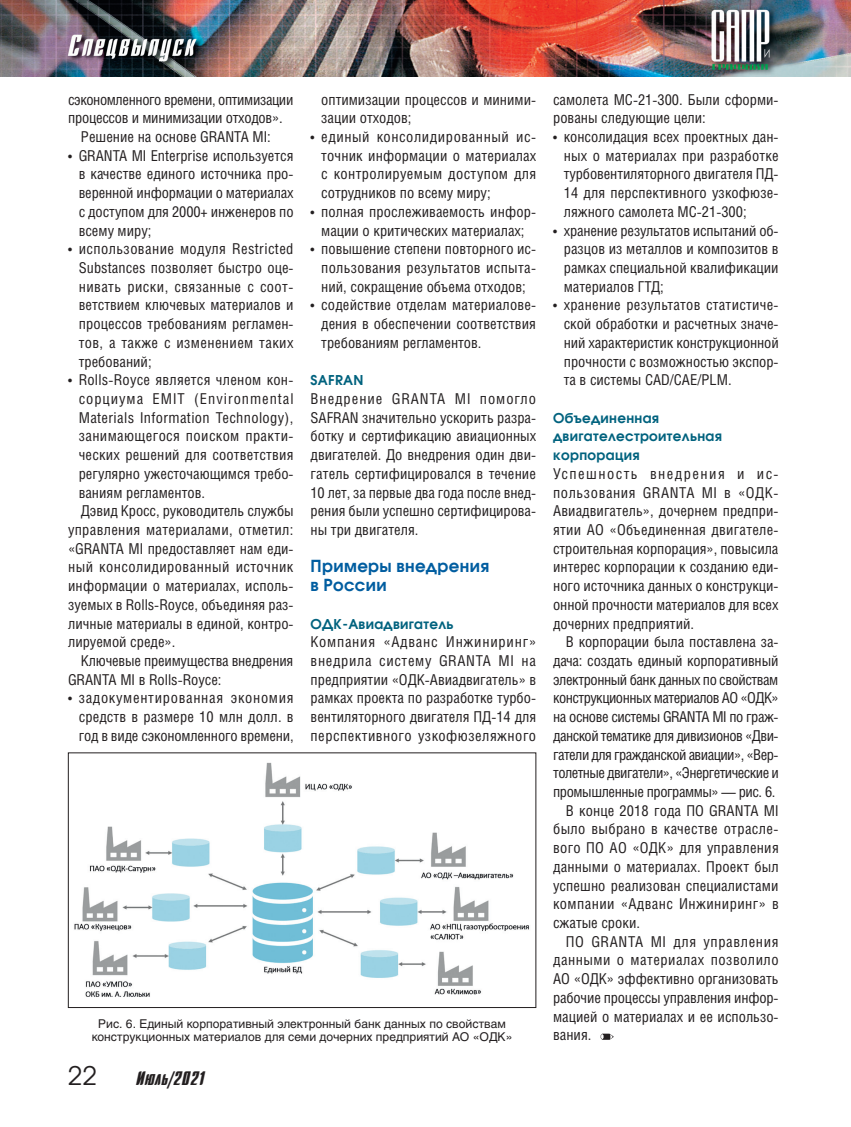
<style>
.page{position:relative;width:851px;height:1127px;background:#fff}
.page>*{position:absolute;margin:0;border:0;box-sizing:border-box;transform-origin:0 0}
.t1{font:25.5px "Avant Garde C";color:#231f20}
.t2{font:19.5px "Dagger C";letter-spacing:.025em;color:#231f20}
.Subhead_2{font:700 16.5px/18.8px "Avant Garde C";letter-spacing:.025em;color:#005da0}
.Body_bullet{font:15px/18.8px "Helios Cond";color:#231f20;text-align:justify}
.Body_text{font:15px/18.8px "Helios Cond";letter-spacing:-.01em;color:#231f20;text-align:justify}
.Body_undent{font:15px/18.8px "Helios Cond";color:#231f20;text-align:justify}
.Subhead_3{font:700 13.5px/18.8px "Avant Garde C";letter-spacing:.025em;color:#00627e}
.t3{font:12px/13px "Helios";color:#231f20;text-align:center}
</style>
<div class="page">
<img style="left:0;top:0;width:850px;height:77px">
<svg style="left:600px;top:1033px;width:13px;height:7px"></svg>
<img style="left:74px;top:762px;width:455px;height:235px">
<div style="left:68px;top:752px;width:468px;height:256px;border:1px solid #231f20"></div>
<p class="Body_text" style="left:68px;top:90px;width:227px">сэкономленного времени, оптимизации процессов и минимизации отходов».</p>
<p class="Body_text" style="left:81px;top:127px;width:191px">Решение на основе GRANTA MI:</p>
<p class="Body_bullet" style="left:79px;top:146px;width:216px;text-indent:-11px">• GRANTA MI Enterprise используется в качестве единого источника про&shy;веренной информации о материалах с доступом для 2000+ инженеров по всему миру;</p>
<p class="Body_bullet" style="left:79px;top:239px;width:216px;text-indent:-11px">• использование модуля Restricted Substances позволяет быстро оце&shy;нивать риски, связанные с соот&shy;ветствием ключевых материалов и процессов требованиям регламен&shy;тов, а также с изменением таких требований;</p>
<p class="Body_bullet" style="left:79px;top:370px;width:216px;text-indent:-11px">• Rolls-Royce является членом кон&shy;сорциума EMIT (Environmental Materials Information Technology), занимающегося поиском практи&shy;ческих решений для соответствия регулярно ужесточающимся требо&shy;ваниям регламентов.</p>
<p class="Body_text" style="left:68px;top:501px;width:227px;text-indent:13px">Дэвид Кросс, руководитель службы управления материалами, отметил: «GRANTA MI предоставляет нам еди&shy;ный консолидированный источник информации о материалах, исполь&shy;зуемых в Rolls-Royce, объединяя раз&shy;личные материалы в единой, контро&shy;лируемой среде».</p>
<p class="Body_text" style="left:68px;top:651px;width:227px;text-indent:13px">Ключевые преимущества внедрения<br>GRANTA MI в Rolls-Royce:</p>
<p class="Body_bullet" style="left:79px;top:688px;width:216px;text-indent:-11px">• задокументированная экономия средств в размере 10 млн долл. в год в виде сэкономленного времени,</p>
<p class="Body_bullet" style="left:321px;top:90px;width:216px">оптимизации процессов и миними&shy;зации отходов;</p>
<p class="Body_bullet" style="left:321px;top:127px;width:216px;text-indent:-11px">• единый консолидированный ис&shy;точник информации о материалах с контролируемым доступом для сотрудников по всему миру;</p>
<p class="Body_bullet" style="left:310px;top:202px;width:227px;text-align:center">• полная прослеживаемость инфор&shy;мации о критических материалах;</p>
<p class="Body_bullet" style="left:321px;top:239px;width:216px;text-indent:-11px">• повышение степени повторного ис&shy;пользования результатов испыта&shy;ний, сокращение объема отходов;</p>
<p class="Body_bullet" style="left:321px;top:295px;width:216px;text-indent:-11px">• содействие отделам материалове&shy;дения в обеспечении соответствия требованиям регламентов.</p>
<p class="Subhead_3" style="left:310px;top:371px;width:54px">SAFRAN</p>
<p class="Body_undent" style="left:310px;top:389px;width:227px">Внедрение GRANTA MI помогло SAFRAN значительно ускорить разра&shy;ботку и сертификацию авиационных двигателей. До внедрения один дви&shy;гатель сертифицировался в течение 10 лет, за первые два года после внед&shy;рения были успешно сертифицирова&shy;ны три двигателя.</p>
<p class="Subhead_2" style="left:310px;top:557px;width:180px">Примеры внедрения в России</p>
<p class="Subhead_3" style="left:310px;top:614px;width:144px">ОДК-Авиадвигатель</p>
<p class="Body_undent" style="left:310px;top:632px;width:227px">Компания «Адванс Инжиниринг» внедрила систему GRANTA MI на предприятии «ОДК-Авиадвигатель» в рамках проекта по разработке турбо&shy;вентиляторного двигателя ПД-14 для перспективного узкофюзеляжного</p>
<p class="t3" style="left:92px;top:1017px;width:422px">Рис. 6. Единый корпоративный электронный банк данных по свойствам конструкционных материалов для семи дочерних предприятий АО «ОДК»</p>
<h1 class="t1" style="left:68px;top:1060px;width:30px">22</h1>
<h2 class="t2" style="left:136px;top:1068px;width:70px">Июль/2021</h2>
<p class="Body_undent" style="left:553px;top:90px;width:227px">самолета МС-21-300. Были сформи&shy;рованы следующие цели:</p>
<p class="Body_bullet" style="left:563px;top:127px;width:216px;text-indent:-11px">• консолидация всех проектных дан&shy;ных о материалах при разработке турбовентиляторного двигателя ПД-14 для перспективного узкофюзе&shy;ляжного самолета МС-21-300;</p>
<p class="Body_bullet" style="left:563px;top:221px;width:216px;text-indent:-11px">• хранение результатов испытаний об&shy;разцов из металлов и композитов в рамках специальной квалификации материалов ГТД;</p>
<p class="Body_bullet" style="left:563px;top:295px;width:216px;text-indent:-11px">• хранение результатов статистиче&shy;ской обработки и расчетных значе&shy;ний характеристик конструкционной прочности с возможностью экспор&shy;та в системы CAD/CAE/PLM.</p>
<p class="Subhead_3" style="left:553px;top:408px;width:170px">Объединенная двигателестроительная корпорация</p>
<p class="Body_undent" style="left:553px;top:464px;width:227px">Успешность внедрения и ис&shy;пользования GRANTA MI в «ОДК-Авиадвигатель», дочернем предпри&shy;ятии АО «Объединенная двигателе&shy;строительная корпорация», повысила интерес корпорации к созданию еди&shy;ного источника данных о конструкци&shy;онной прочности материалов для всех дочерних предприятий.</p>
<p class="Body_text" style="left:553px;top:632px;width:227px;text-indent:13px">В корпорации была поставлена за&shy;дача: создать единый корпоративный электронный банк данных по свойствам конструкционных материалов АО «ОДК» на основе системы GRANTA MI по граж&shy;данской тематике для дивизионов «Дви&shy;гатели для гражданской авиации», «Вер&shy;толетные двигатели», «Энергетические и промышленные программы» — рис. 6.</p>
<p class="Body_text" style="left:553px;top:801px;width:227px;text-indent:13px">В конце 2018 года ПО GRANTA MI было выбрано в качестве отрасле&shy;вого ПО АО «ОДК» для управления данными о материалах. Проект был успешно реализован специалистами компании «Адванс Инжиниринг» в сжатые сроки.</p>
<p class="Body_text" style="left:553px;top:931px;width:227px;text-indent:13px">ПО GRANTA MI для управления данными о материалах позволило АО «ОДК» эффективно организовать рабочие процессы управления инфор&shy;мацией о материалах и ее использо&shy;вания.</p>
</div>
